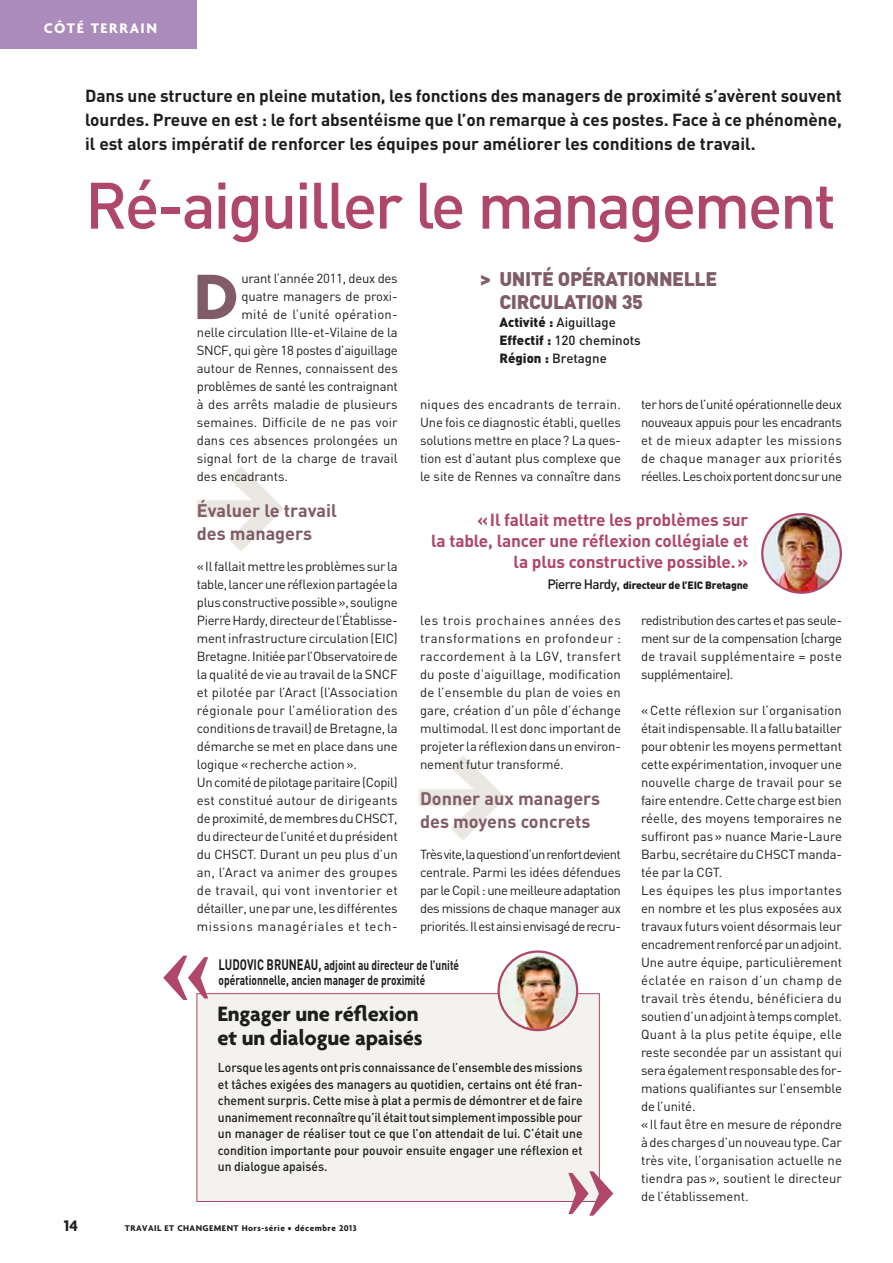
<style>
.page{position:relative;width:893px;height:1263px;background:#fff}
.page>*{position:absolute;margin:0;border:0;box-sizing:border-box;transform-origin:0 0}
.t1{font:700 69.45px "Agenda";color:#805c67}
.t2{font:500 64.5px "DIN";letter-spacing:-.04em;color:#ae476a}
.t3{font:700 22.5px/24px "Agenda";letter-spacing:-.01em;color:#1d1d1b}
.t4{font:900 19.5px/22.5px "DIN";letter-spacing:-.02em;color:#805c67}
.t5{font:700 18px/22.5px "DIN";color:#805c67}
.t6{font:700 17.25px/24px "DIN";color:#1d1d1b;text-align:justify}
.t7{font:700 17.25px/21px "DIN";letter-spacing:-.01em;color:#ae476a;text-align:right}
.t8{font:700 16.5px "Agenda";color:#1d1d1b}
.t9{font:700 15px "Agenda";letter-spacing:.1em;color:#fff}
.t10{font:700 13.5px/15px "DIN";color:#1d1d1b;scale:.75 1}
.t11{font:500 13.2px/18px "DIN";color:#1d1d1b}
.t12{font:13.05px/18px "DIN";letter-spacing:-.01em;color:#1d1d1b;text-align:justify}
.t13{font:13.05px "DIN";letter-spacing:.01em;color:#1d1d1b}
.t14{font:13.05px "DIN";letter-spacing:.02em;color:#1d1d1b}
.t15{font:500 12.75px/16.5px "DIN";color:#1d1d1b;text-align:justify;scale:.95 1}
.t16{font:900 10.5px "DIN";letter-spacing:-.02em;color:#1d1d1b}
.t17{font:700 9px "Agenda";letter-spacing:.05em;color:#1d1d1b}
.s1{font-weight:900}
.s2{font-weight:500;font-size:13.5px}
.s3{font-size:15px}
</style>
<div class="page">
<div style="left:0;top:0;width:197px;height:49px;background:#aa8bbb"></div>
<img style="left:197px;top:467px;width:86px;height:84px">
<img style="left:419px;top:755px;width:86px;height:85px">
<img style="left:762px;top:514px;width:78px;height:79px;border-radius:50%">
<div style="left:761px;top:513px;width:81px;height:81px;border:2px solid #ae476a;border-radius:50%"></div>
<div style="left:197px;top:994px;width:402px;height:207px;background:#f3f2ee"></div>
<div style="left:197px;top:993px;width:403px;height:209px;border:1px solid #ae476a"></div>
<svg style="left:163px;top:955px;width:45px;height:45px"></svg>
<svg style="left:568px;top:1171px;width:45px;height:45px"></svg>
<img style="left:499px;top:951px;width:78px;height:79px;border-radius:50%">
<div style="left:497px;top:950px;width:81px;height:81px;border:2px solid #ae476a;border-radius:50%"></div>
<p class="t9" style="left:44px;top:22px;width:115px">CÔTÉ TERRAIN</p>
<p class="t6" style="left:85px;top:86px;width:758px">Dans une structure en pleine mutation, les fonctions des managers de proximité s’avèrent souvent lourdes. Preuve en est : le fort absentéisme que l’on remarque à ces postes. Face à ce phénomène, il est alors impératif de renforcer les équipes pour améliorer les conditions de travail.</p>
<p class="t2" style="left:85px;top:181px;width:752px">Ré-aiguiller le management</p>
<p class="t4" style="left:499px;top:270px;width:219px;text-indent:-19px">&gt; UNITÉ OPÉRATIONNELLE<br>CIRCULATION 35</p>
<p class="t11" style="left:499px;top:314px;width:143px"><span class="s1">Activité :</span> Aiguillage<br><span class="s1">Effectif :</span> 120 cheminots<br><span class="s1">Région :</span> Bretagne</p>
<p class="t1" style="left:194px;top:268px;width:46px">D</p>
<p class="t12" style="left:241px;top:271px;width:158px">urant l’année 2011, deux des</p>
<p class="t12" style="left:241px;top:289px;width:158px">quatre managers de proxi-</p>
<p class="t14" style="left:241px;top:310px;width:158px">mité de l’unité opération-</p>
<p class="t12" style="left:197px;top:325px;width:202px">nelle circulation Ille-et-Vilaine de la</p>
<p class="t12" style="left:197px;top:343px;width:202px">SNCF, qui gère 18 postes d’aiguillage</p>
<p class="t12" style="left:197px;top:361px;width:202px">autour de Rennes, connaissent des</p>
<p class="t12" style="left:197px;top:379px;width:202px">problèmes de santé les contraignant</p>
<p class="t12" style="left:197px;top:397px;width:202px">à des arrêts maladie de plusieurs</p>
<p class="t13" style="left:197px;top:418px;width:202px">semaines. Difficile de ne pas voir</p>
<p class="t12" style="left:197px;top:433px;width:202px">dans ces absences prolongées un</p>
<p class="t12" style="left:197px;top:451px;width:202px">signal fort de la charge de travail</p>
<p class="t12" style="left:197px;top:469px;width:93px">des encadrants.</p>
<p class="t5" style="left:197px;top:501px;width:142px">Évaluer le travail des managers</p>
<p class="t12" style="left:197px;top:559px;width:202px;text-align:left">« Il fallait mettre les problèmes sur la table, lancer une réflexion partagée la plus constructive possible », souligne Pierre Hardy, directeur de l’Établisse&shy;ment infrastructure circulation (EIC)<br>Bretagne. Initiée par l’Observatoire de la qualité de vie au travail de la SNCF et pilotée par l’Aract (l’Association régionale pour l’amélioration des conditions de travail) de Bretagne, la démarche se met en place dans une logique « recherche action ».<br>Un comité de pilotage paritaire (Copil) est constitué autour de dirigeants de proximité, de membres du CHSCT, du directeur de l’unité et du président du CHSCT. Durant un peu plus d’un an, l’Aract va animer des groupes de travail, qui vont inventorier et détailler, une par une, les différentes missions managériales et tech-</p>
<p class="t12" style="left:641px;top:397px;width:202px">ter hors de l’unité opérationnelle deux nouveaux appuis pour les encadrants et de mieux adapter les missions de chaque manager aux priorités réelles. Les choix portent donc sur une</p>
<p class="t12" style="left:420px;top:397px;width:202px">niques des encadrants de terrain.<br>Une fois ce diagnostic établi, quelles solutions mettre en place ? La ques&shy;tion est d’autant plus complexe que le site de Rennes va connaître dans</p>
<p class="t7" style="left:431px;top:511px;width:319px">« Il fallait mettre les problèmes sur<br>la table, lancer une réflexion collégiale et la plus constructive possible. »</p>
<p class="t16" style="left:547px;top:581px;width:203px"><span class="s2">Pierre Hardy,</span> directeur de l’EIC Bretagne</p>
<p class="t12" style="left:420px;top:613px;width:202px">les trois prochaines années des transformations en profondeur : raccordement à la LGV, transfert du poste d’aiguillage, modification de l’ensemble du plan de voies en gare, création d’un pôle d’échange multimodal. Il est donc important de projeter la réflexion dans un environ&shy;nement futur transformé.</p>
<p class="t5" style="left:420px;top:789px;width:182px">Donner aux managers des moyens concrets</p>
<p class="t12" style="left:420px;top:847px;width:202px">Très vite, la question d’un renfort devient centrale. Parmi les idées défendues par le Copil : une meilleure adaptation des missions de chaque manager aux priorités. Il est ainsi envisagé de recru-</p>
<p class="t12" style="left:641px;top:613px;width:202px">redistribution des cartes et pas seule&shy;ment sur de la compensation (charge de travail supplémentaire = poste supplémentaire).</p>
<p class="t12" style="left:641px;top:703px;width:202px;text-align:left">« Cette réflexion sur l’organisation était indispensable. Il a fallu batailler pour obtenir les moyens permettant cette expérimentation, invoquer une nouvelle charge de travail pour se faire entendre. Cette charge est bien réelle, des moyens temporaires ne suffiront pas » nuance Marie-Laure Barbu, secrétaire du CHSCT manda&shy;tée par la CGT.<br>Les équipes les plus importantes en nombre et les plus exposées aux travaux futurs voient désormais leur encadrement renforcé par un adjoint.<br>Une autre équipe, particulièrement éclatée en raison d’un champ de travail très étendu, bénéficiera du soutien d’un adjoint à temps complet.<br>Quant à la plus petite équipe, elle reste secondée par un assistant qui sera également responsable des for&shy;mations qualifiantes sur l’ensemble de l’unité.<br>« Il faut être en mesure de répondre à des charges d’un nouveau type. Car très vite, l’organisation actuelle ne tiendra pas », soutient le directeur de l’établissement.</p>
<p class="t10" style="left:219px;top:959px;width:322px"><span class="s3">LUDOVIC BRUNEAU,</span> adjoint au directeur de l’unité opérationnelle, ancien manager de proximité</p>
<p class="t3" style="left:217px;top:1003px;width:207px">Engager une réflexion et un dialogue apaisés</p>
<p class="t15" style="left:218px;top:1061px;width:385px">Lorsque les agents ont pris connaissance de l’ensemble des missions et tâches exigées des managers au quotidien, certains ont été fran&shy;chement surpris. Cette mise à plat a permis de démontrer et de faire unanimement reconnaître qu’il était tout simplement impossible pour un manager de réaliser tout ce que l’on attendait de lui. C’était une condition importante pour pouvoir ensuite engager une réflexion et un dialogue apaisés.</p>
<p class="t8" style="left:64px;top:1219px;width:16px">14</p>
<p class="t17" style="left:125px;top:1224px;width:233px">TRAVAIL ET CHANGEMENT Hors-série • décembre 2013</p>
</div>
